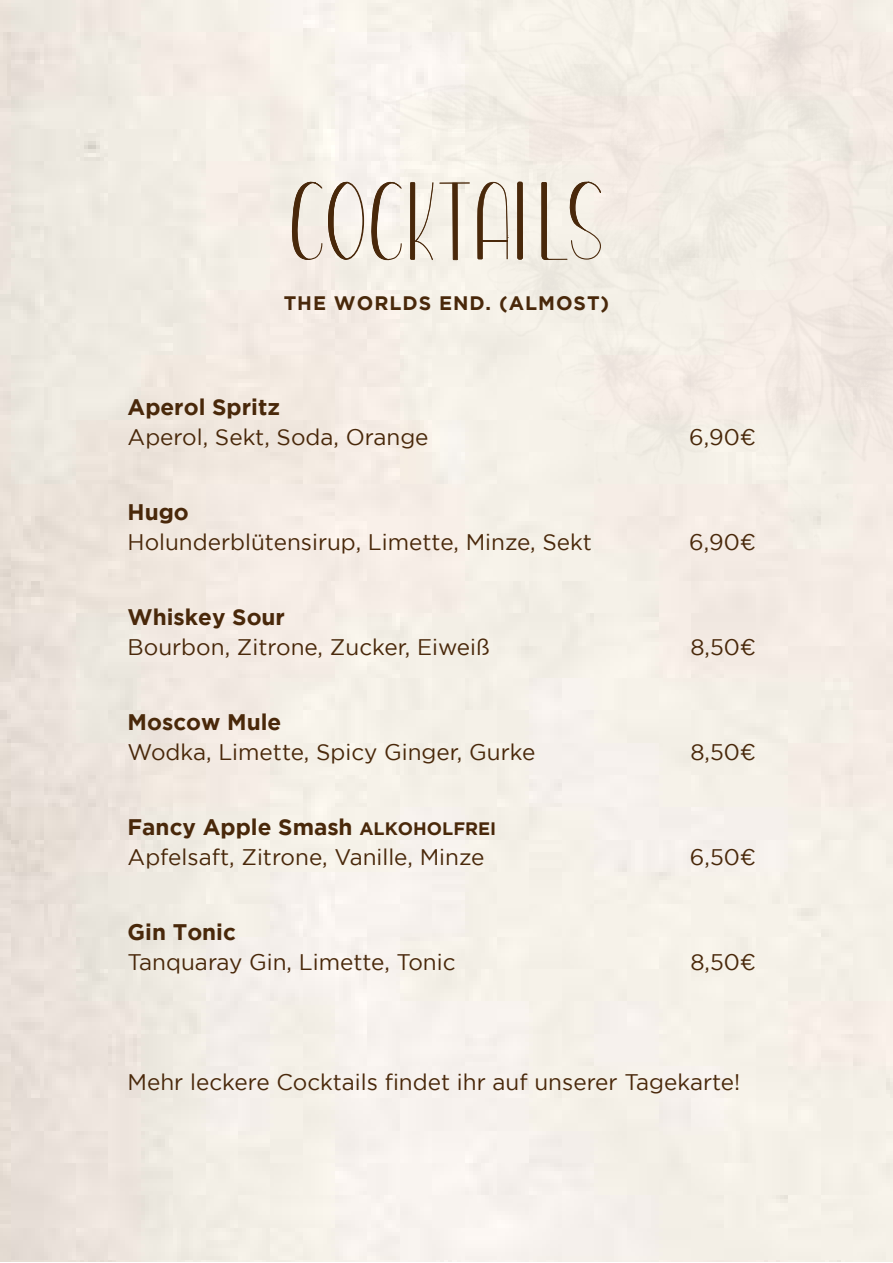
<style>
.page{position:relative;width:893px;height:1263px;background:#fff}
.page>*{position:absolute;margin:0;border:0;box-sizing:border-box;transform-origin:0 0}
.t1{font:22.5px/30px "Gotham";color:#49280a}
.t2{font:700 22.5px "Gotham";color:#49280a}
.t3{font:700 19.5px "Gotham";letter-spacing:.05em;color:#49280a}
.s1{font-weight:700}
.s2{font-weight:700;font-size:18px}
</style>
<div class="page">
<img style="left:83px;top:0;width:810px;height:738px">
<svg style="left:328px;top:182px;width:36px;height:78px;background:#d2c8bd"></svg>
<svg style="left:440px;top:184px;width:30px;height:76px;background:#d7cec1"></svg>
<hr style="left:439px;top:182px;width:31px;height:2px;background:#49280a">
<svg style="left:291px;top:181px;width:31px;height:79px;background:#cfc3b7"></svg>
<svg style="left:371px;top:181px;width:31px;height:79px"></svg>
<svg style="left:541px;top:182px;width:60px;height:78px;background:#d4cbbe"></svg>
<svg style="left:517px;top:182px;width:6px;height:78px"></svg>
<svg style="left:477px;top:182px;width:31px;height:77px;background:#ccc1b2"></svg>
<svg style="left:410px;top:182px;width:23px;height:78px;background:#c5b9aa"></svg>
<p class="t3" style="left:284px;top:292px;width:327px">THE WORLDS END. (ALMOST)</p>
<p class="t2" style="left:128px;top:394px;width:154px">Aperol Spritz</p>
<p class="t1" style="left:128px;top:421px;width:303px">Aperol, Sekt, Soda, Orange</p>
<p class="t1" style="left:689px;top:421px;width:68px">6,90¤</p>
<p class="t2" style="left:128px;top:499px;width:63px">Hugo</p>
<p class="t1" style="left:128px;top:526px;width:466px">Holunderblütensirup, Limette, Minze, Sekt</p>
<p class="t1" style="left:689px;top:526px;width:68px">6,90¤</p>
<p class="t2" style="left:128px;top:604px;width:159px">Whiskey Sour</p>
<p class="t1" style="left:128px;top:631px;width:364px">Bourbon, Zitrone, Zucker, Eiweiß</p>
<p class="t1" style="left:690px;top:631px;width:67px">8,50¤</p>
<p class="t2" style="left:128px;top:709px;width:155px">Moscow Mule</p>
<p class="t1" style="left:128px;top:736px;width:409px">Wodka, Limette, Spicy Ginger, Gurke</p>
<p class="t1" style="left:690px;top:736px;width:67px">8,50¤</p>
<p class="t1" style="left:128px;top:811px;width:370px"><span class="s1">Fancy Apple Smash</span> <span class="s2">ALKOHOLFREI<br></span>Apfelsaft, Zitrone, Vanille, Minze</p>
<p class="t1" style="left:690px;top:841px;width:68px">6,50¤</p>
<p class="t2" style="left:128px;top:919px;width:110px">Gin Tonic</p>
<p class="t1" style="left:128px;top:946px;width:329px">Tanquaray Gin, Limette, Tonic</p>
<p class="t1" style="left:690px;top:946px;width:67px">8,50¤</p>
<p class="t1" style="left:128px;top:1066px;width:614px">Mehr leckere Cocktails findet ihr auf unserer Tagekarte!</p>
</div>
